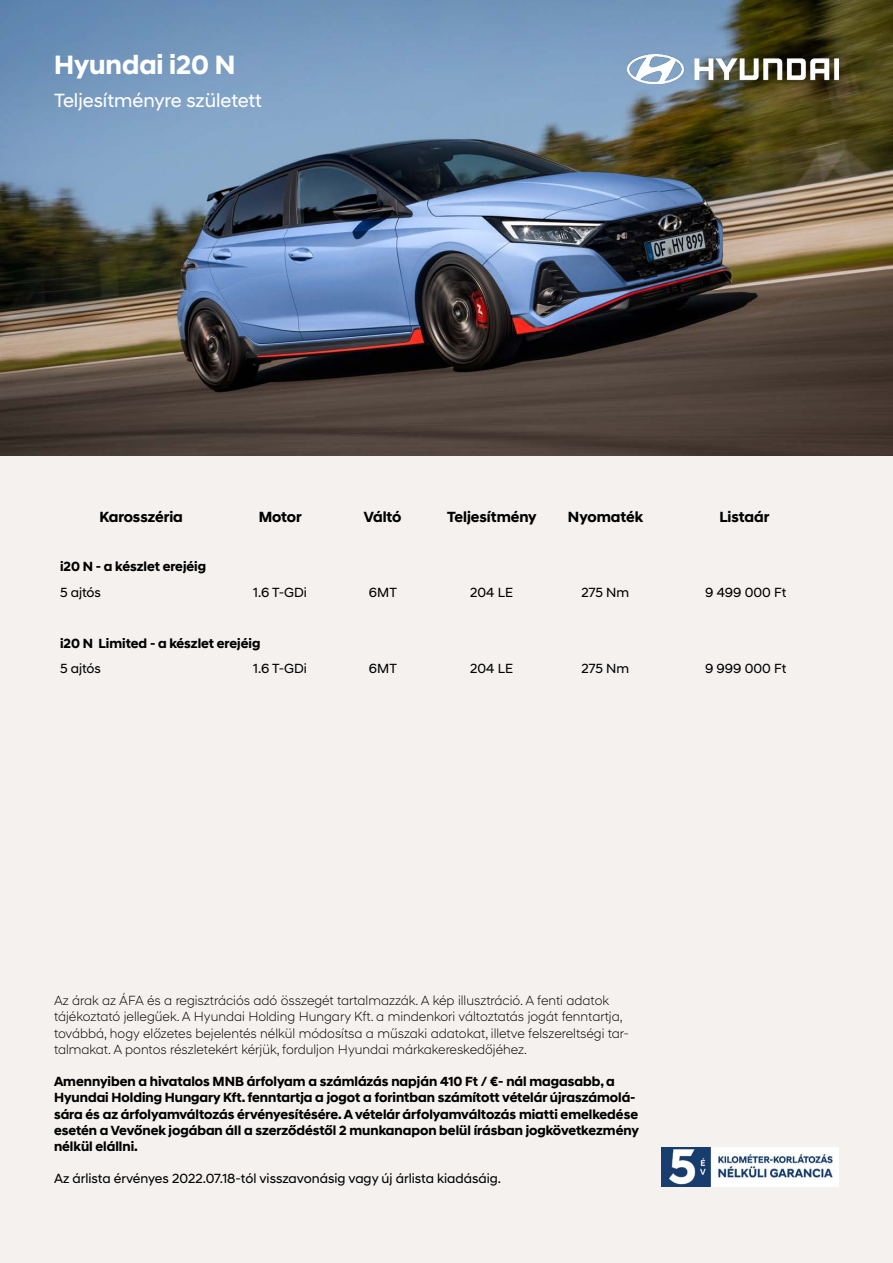
<style>
.page{position:relative;width:893px;height:1263px;background:#fff}
.page>*{position:absolute;margin:0;border:0;box-sizing:border-box;transform-origin:0 0}
.t1{font:700 27px "Hyundai Sans Head";color:#fff}
.t2{font:19.5px "Hyundai Sans Head";color:#fff}
.t3{font:700 15px "Hyundai Sans Head";color:#000}
.t4{font:700 13.5px/16.2px "Hyundai Sans Head";color:#000}
.t5{font:300 13.5px/16.2px "Hyundai Sans Head";color:#000}
.t6{font:13.5px "Hyundai Sans Head";color:#000}
</style>
<div class="page">
<div style="left:0;top:455px;width:893px;height:808px;background:#f4f1ef"></div>
<img style="left:661px;top:1147px;width:178px;height:39px">
<img style="left:1px;top:0;width:892px;height:455px">
<h1 class="t1" style="left:54px;top:49px;width:183px">Hyundai i20 N</h1>
<h2 class="t2" style="left:54px;top:88px;width:209px">Teljesítményre született</h2>
<p class="t3" style="left:100px;top:508px;width:85px">Karosszéria</p>
<p class="t3" style="left:259px;top:508px;width:45px">Motor</p>
<p class="t3" style="left:364px;top:508px;width:39px">Váltó</p>
<p class="t3" style="left:447px;top:508px;width:91px">Teljesítmény</p>
<p class="t3" style="left:568px;top:508px;width:77px">Nyomaték</p>
<p class="t3" style="left:719px;top:508px;width:51px">Listaár</p>
<p class="t4" style="left:60px;top:558px;width:148px">i20 N - a készlet erejéig</p>
<p class="t6" style="left:60px;top:584px;width:42px">5 ajtós</p>
<p class="t6" style="left:253px;top:584px;width:55px">1.6 T-GDi</p>
<p class="t6" style="left:369px;top:584px;width:29px">6MT</p>
<p class="t6" style="left:470px;top:584px;width:44px">204 LE</p>
<p class="t6" style="left:582px;top:584px;width:49px">275 Nm</p>
<p class="t6" style="left:705px;top:584px;width:83px">9 499 000 Ft</p>
<p class="t4" style="left:60px;top:635px;width:202px">i20 N Limited - a készlet erejéig</p>
<p class="t6" style="left:60px;top:660px;width:42px">5 ajtós</p>
<p class="t6" style="left:253px;top:660px;width:55px">1.6 T-GDi</p>
<p class="t6" style="left:369px;top:660px;width:29px">6MT</p>
<p class="t6" style="left:470px;top:660px;width:44px">204 LE</p>
<p class="t6" style="left:582px;top:660px;width:49px">275 Nm</p>
<p class="t6" style="left:705px;top:660px;width:83px">9 999 000 Ft</p>
<p class="t5" style="left:54px;top:992px;width:577px">Az árak az ÁFA és a regisztrációs adó összegét tartalmazzák. A kép illusztráció. A fenti adatok tájékoztató jellegűek. A Hyundai Holding Hungary Kft. a mindenkori változtatás jogát fenntartja, továbbá, hogy előzetes bejelentés nélkül módosítsa a műszaki adatokat, illetve felszereltségi tar&shy;talmakat. A pontos részletekért kérjük, forduljon Hyundai márkakereskedőjéhez.</p>
<p class="t4" style="left:54px;top:1073px;width:586px">Amennyiben a hivatalos MNB árfolyam a számlázás napján 410 Ft / €- nál magasabb, a Hyundai Holding Hungary Kft. fenntartja a jogot a forintban számított vételár újraszámolá&shy;sára és az árfolyamváltozás érvényesítésére. A vételár árfolyamváltozás miatti emelkedése esetén a Vevőnek jogában áll a szerződéstől 2 munkanapon belül írásban jogkövetkezmény nélkül elállni.</p>
<p class="t6" style="left:54px;top:1171px;width:449px">Az árlista érvényes 2022.07.18-tól visszavonásig vagy új árlista kiadásáig.</p>
</div>
